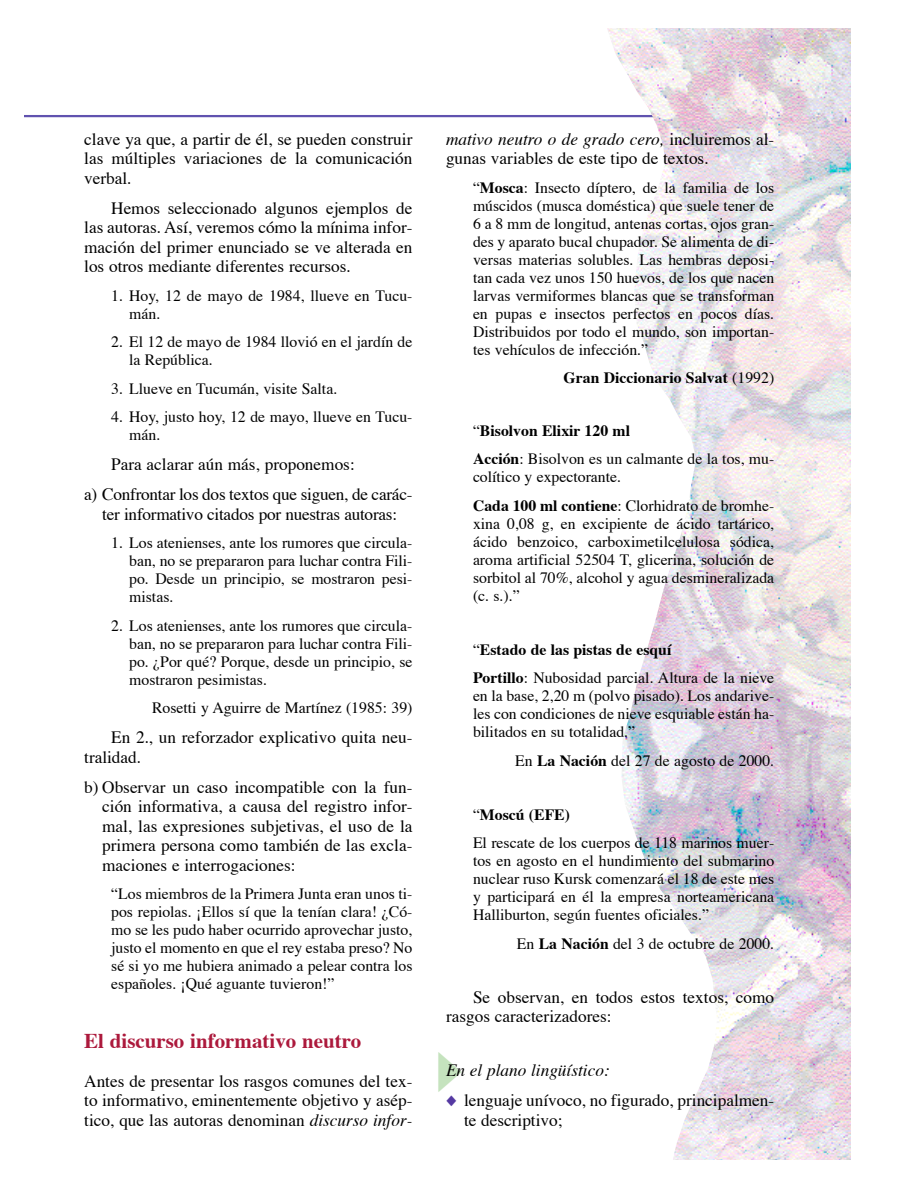
<style>
.page{position:relative;width:918px;height:1188px;background:#fff}
.page>*{position:absolute;margin:0;border:0;box-sizing:border-box;transform-origin:0 0}
.t1{font:700 21px "Times";color:#ac193c}
.t2{font:17.25px/19.5px "Times";color:#000}
.t3{font:italic 17.25px "Times";color:#000}
.t4{font:15.75px/18px "Times";color:#000}
.t5{font:700 15.75px "Times";color:#000}
.s1{font-style:italic}
.s2{font-weight:700}
.s3{font-weight:400}
.s4{color:#5539a2}
</style>
<div class="page">
<hr style="left:24px;top:115px;width:775px;height:2px;background:#6052af">
<img style="left:602px;top:28px;width:248px;height:1131px">
<p class="t2" style="left:84px;top:131px;width:330px;text-align:justify">cla ve ya que, a par tir de él, se pue den cons truir las múl ti ples va ria cio nes de la co mu ni ca ción ver bal.</p>
<p class="t2" style="left:84px;top:200px;width:330px;text-align:justify;text-indent:27px">He mos se lec cio na do al gu nos ejem plos de las au to ras. Así, ve re mos có mo la mí ni ma in for - ma ción del pri mer enun cia do se ve al te ra da en los otros me dian te di fe ren tes re cur sos.</p>
<p class="t4" style="left:129px;top:288px;width:285px;text-indent:-18px">1. Hoy, 12 de ma yo de 1984, llue ve en Tu cu - mán.</p>
<p class="t4" style="left:129px;top:334px;width:285px;text-indent:-18px">2. El 12 de ma yo de 1984 llo vió en el jar dín de la Re pú bli ca.</p>
<p class="t4" style="left:111px;top:381px;width:228px">3. Llue ve en Tu cu mán, vi si te Sal ta.</p>
<p class="t4" style="left:129px;top:409px;width:285px;text-indent:-18px">4. Hoy, jus to hoy, 12 de ma yo, llue ve en Tu cu - mán.</p>
<p class="t2" style="left:84px;top:451px;width:330px;line-height:30px;text-indent:27px">Pa ra acla rar aún más, pro po ne mos:<br>a) Confrontar los dos textos que siguen, de carác-</p>
<p class="t2" style="left:102px;top:506px;width:296px">ter informativo citados por nuestras autoras:</p>
<p class="t4" style="left:129px;top:535px;width:285px;text-align:justify;text-indent:-18px">1. Los ate nien ses, an te los ru mo res que cir cu la - ban, no se pre pa ra ron pa ra lu char con tra Fi li - po. Des de un prin ci pio, se mos tra ron pe si - mis tas.</p>
<p class="t4" style="left:129px;top:618px;width:285px;text-align:justify;text-indent:-18px">2. Los ate nien ses, an te los ru mo res que cir cu la - ban, no se pre pa ra ron pa ra lu char con tra Fi li - po. ¿Por qué? Por que, des de un prin ci pio, se mos tra ron pe si mis tas.</p>
<p class="t4" style="left:152px;top:700px;width:262px">Ro set ti y Agui rre de Mar tí nez (1985: 39)</p>
<p class="t2" style="left:84px;top:729px;width:330px;text-indent:27px">En 2., un re for za dor ex pli ca ti vo qui ta neu - tra li dad.</p>
<p class="t2" style="left:102px;top:779px;width:312px;text-align:justify;text-indent:-18px">b) Ob ser var un ca so in com pa ti ble con la fun - ción in for ma ti va, a cau sa del re gis tro in for - mal, las ex pre sio nes sub je ti vas, el uso de la pri me ra per so na co mo tam bién de las ex cla - ma cio nes e in te rro ga cio nes:</p>
<p class="t4" style="left:111px;top:886px;width:303px;text-align:justify">“Los miem bros de la Pri me ra Jun ta eran unos ti - pos re pio las. ¡Ellos sí que la te nían cla ra! ¿Có - mo se les pu do ha ber ocu rri do apro ve char jus to, jus to el mo men to en que el rey es ta ba pre so? No sé si yo me hu bie ra ani ma do a pe lear con tra los es pa ño les. ¡Qué aguan te tu vie ron!”</p>
<h1 class="t1" style="left:84px;top:1032px;width:279px">El dis cur so in for ma ti vo neu tro</h1>
<p class="t2" style="left:84px;top:1073px;width:330px;text-align:justify">An tes de pre sen tar los ras gos co mu nes del tex - to in for ma ti vo, emi nen te men te ob je ti vo y asép - ti co, que las au to ras de no mi nan <span class="s1">dis cur so in for -</span></p>
<p class="t2" style="left:446px;top:131px;width:330px"><span class="s1">ma ti vo neu tro o de gra do ce ro,</span> in clui re mos al - gu nas va ria bles de es te ti po de tex tos.</p>
<p class="t4" style="left:473px;top:180px;width:303px;text-align:justify">“<span class="s2">Mos ca</span>: In sec to díp te ro, de la fa mi lia de los mús ci dos (mus ca do més ti ca) que sue le te ner de 6 a 8 mm de lon gi tud, an te nas cor tas, ojos gran - des y apa ra to bu cal chu pa dor. Se ali men ta de di - ver sas ma te rias so lu bles. Las hem bras de po si - tan ca da vez unos 150 hue vos, de los que na cen lar vas ver mi for mes blan cas que se trans for man en pu pas e in sec tos per fec tos en po cos días.<br>Dis tri bui dos por to do el mun do, son im por tan - tes ve hí cu los de in fec ción.”</p>
<p class="t5" style="left:564px;top:371px;width:212px">Gran Dic cio na rio Sal vat <span class="s3">(1992)</span></p>
<p class="t4" style="left:473px;top:418px;width:303px;line-height:28.5px">“<span class="s2">Bi sol von Eli xir 120 ml<br>Ac ción</span>: Bi sol von es un cal man te de la tos, mu -</p>
<p class="t4" style="left:473px;top:464px;width:303px;line-height:28.5px">co lí ti co y ex pec to ran te.<br><span class="s2">Ca da 100 ml con tie ne</span>: Clor hi dra to de brom he -</p>
<p class="t4" style="left:473px;top:516px;width:303px;text-align:justify">xi na 0,08 g, en ex ci pien te de áci do tar tá ri co, ácido benzoico, carboximetilcelulosa sódica, aro ma ar ti fi cial 52504 T, gli ce ri na, so lu ción de sor bi tol al 70%, al co hol y agua des mi ne ra li za da (c. s.).”</p>
<p class="t4" style="left:473px;top:637px;width:303px;line-height:28.5px">“<span class="s2">Es ta do de las pis tas de es quí<br>Por ti llo</span>: Nu bo si dad par cial. Al tu ra de la nie ve</p>
<p class="t4" style="left:473px;top:688px;width:303px;text-align:justify">en la ba se, 2,20 m (pol vo pi sa do). Los an da ri ve - les con con di cio nes de nie ve es quia ble es tán ha - bi li ta dos en su to ta li dad.”</p>
<p class="t4" style="left:515px;top:753px;width:261px">En <span class="s2">La Na ción</span> del 27 de agos to de 2000.</p>
<p class="t4" style="left:473px;top:802px;width:303px;line-height:28.5px">“<span class="s2">Mos cú (EFE)<br></span>El res ca te de los cuer pos de 118 ma ri nos muer -</p>
<p class="t4" style="left:473px;top:853px;width:303px;text-align:justify">tos en agos to en el hun di mien to del sub ma ri no nu clear ru so Kursk co men za rá el 18 de es te mes y par ti ci pa rá en él la em pre sa nor tea me ri ca na Ha lli bur ton, se gún fuen tes ofi cia les.”</p>
<p class="t4" style="left:517px;top:936px;width:259px">En <span class="s2">La Na ción</span> del 3 de oc tu bre de 2000.</p>
<p class="t2" style="left:446px;top:989px;width:330px;text-indent:27px">Se ob ser van, en to dos es tos tex tos, co mo ras gos ca rac te ri za do res:</p>
<p class="t3" style="left:446px;top:1063px;width:165px">En el pla no lin güís ti co:</p>
<p class="t2" style="left:464px;top:1092px;width:312px;text-indent:-18px"><span class="s4">◆</span> len gua je uní vo co, no fi gu ra do, prin ci pal men - te des crip ti vo;</p>
</div>
